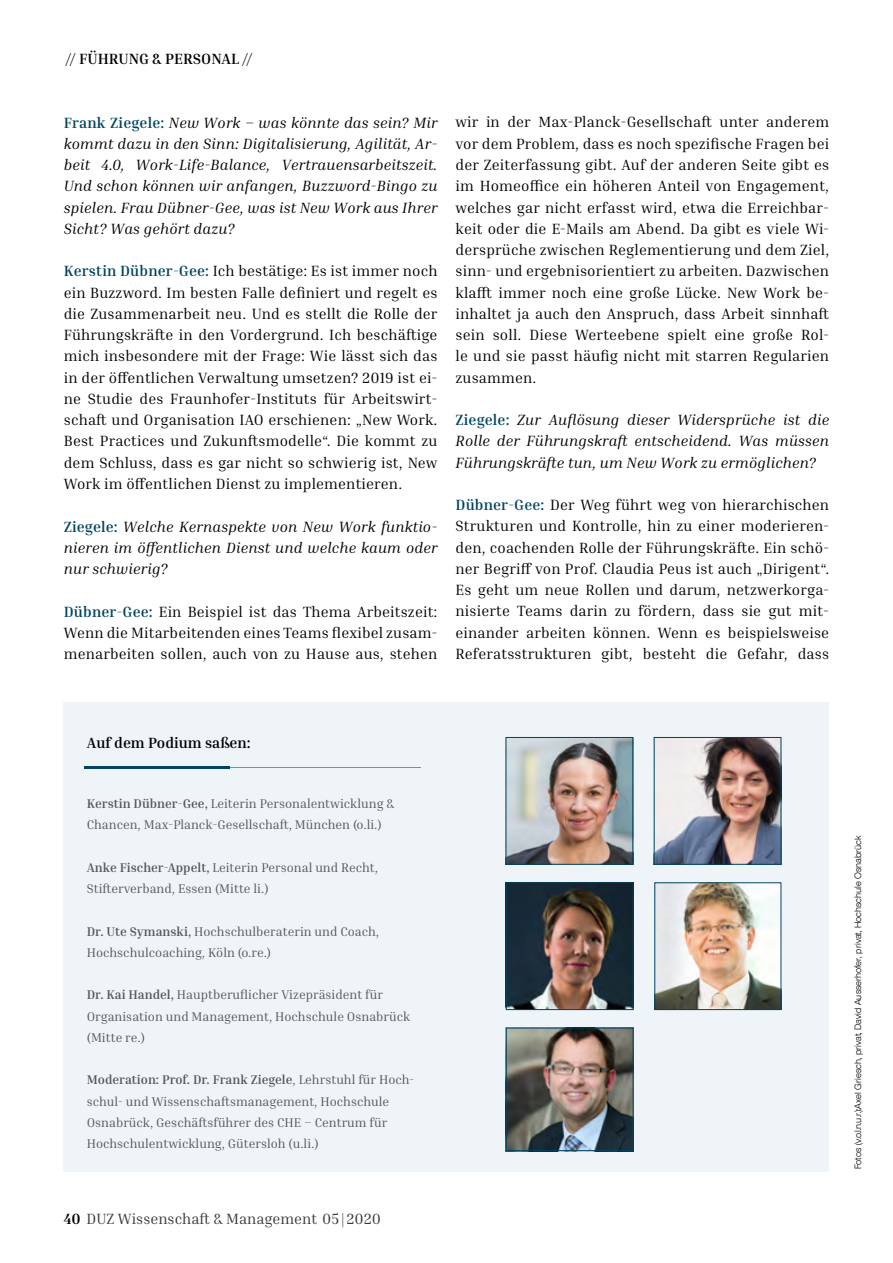
<style>
.page{position:relative;width:893px;height:1263px;background:#fff}
.page>*{position:absolute;margin:0;border:0;box-sizing:border-box;transform-origin:0 0}
.t1{font:15px/21.3px "Inria Serif";letter-spacing:.01em;color:#000;text-align:justify}
.t2{font:italic 15px/21.3px "Inria Serif";letter-spacing:.01em;color:#000;text-align:justify}
.t3{font:700 15px "Inria Serif";color:#000}
.t4{font:15px "Inria Serif";color:#383837}
.t5{font:12.75px/21.3px "Inria Serif";color:#565656}
.t6{font:9px "Olnova";color:#000}
.s1{font-weight:700;font-style:normal;color:#004462}
.s2{font-weight:700;color:#004462}
.s3{font-weight:700}
.s4{font-weight:700;color:#000}
</style>
<div class="page">
<div style="left:64px;top:702px;width:765px;height:469px;background:#eef4f8"></div>
<hr style="left:229px;top:767px;width:191px;height:1px;background:#5f9ab4">
<hr style="left:84px;top:766px;width:145px;height:2px;background:#004462">
<img style="left:508px;top:739px;width:123px;height:124px">
<div style="left:506px;top:737px;width:127px;height:128px;border:1px solid #004462"></div>
<img style="left:656px;top:884px;width:123px;height:124px">
<div style="left:654px;top:882px;width:127px;height:128px;border:1px solid #004462"></div>
<img style="left:508px;top:884px;width:123px;height:124px">
<div style="left:506px;top:882px;width:127px;height:128px;border:1px solid #004462"></div>
<img style="left:656px;top:739px;width:123px;height:124px">
<div style="left:654px;top:737px;width:127px;height:128px;border:1px solid #004462"></div>
<img style="left:508px;top:1030px;width:123px;height:119px">
<div style="left:506px;top:1028px;width:127px;height:123px;border:1px solid #004462"></div>
<p class="t3" style="left:66px;top:49px;width:188px">// FÜHRUNG &amp; PERSONAL //</p>
<p class="t2" style="left:64px;top:111px;width:375px"><span class="s1">Frank Ziegele:</span> New Work – was könnte das sein? Mir kommt dazu in den Sinn: Digitalisierung, Agilität, Ar&shy;beit 4.0, Work-Life-Balance, Vertrauensarbeitszeit.<br>Und schon können wir anfangen, Buzzword-Bingo zu spielen. Frau Dübner-Gee, was ist New Work aus Ihrer Sicht? Was gehört dazu?</p>
<p class="t1" style="left:64px;top:260px;width:375px"><span class="s2">Kerstin Dübner-Gee:</span> Ich bestätige: Es ist immer noch ein Buzzword. Im besten Falle definiert und regelt es die Zusammenarbeit neu. Und es stellt die Rolle der Führungskräfte in den Vordergrund. Ich beschäftige mich insbesondere mit der Frage: Wie lässt sich das in der öffentlichen Verwaltung umsetzen? 2019 ist ei&shy;ne Studie des Fraunhofer-Instituts für Arbeitswirt&shy;schaft und Organisation IAO erschienen: „New Work.<br>Best Practices und Zukunftsmodelle“. Die kommt zu dem Schluss, dass es gar nicht so schwierig ist, New Work im öffentlichen Dienst zu implementieren.</p>
<p class="t2" style="left:64px;top:515px;width:375px"><span class="s1">Ziegele:</span> Welche Kernaspekte von New Work funktio&shy;nieren im öffentlichen Dienst und welche kaum oder nur schwierig?</p>
<p class="t1" style="left:64px;top:600px;width:375px"><span class="s2">Dübner-Gee:</span> Ein Beispiel ist das Thema Arbeitszeit:<br>Wenn die Mitarbeitenden eines Teams flexibel zusam&shy;menarbeiten sollen, auch von zu Hause aus, stehen</p>
<p class="t1" style="left:455px;top:111px;width:375px;text-align:left">wir in der Max-Planck-Gesellschaft unter anderem vor dem Problem, dass es noch spezifische Fragen bei der Zeiterfassung gibt. Auf der anderen Seite gibt es im Homeoffice ein höheren Anteil von Engagement, welches gar nicht erfasst wird, etwa die Erreichbar&shy;keit oder die E-Mails am Abend. Da gibt es viele Wi&shy;dersprüche zwischen Reglementierung und dem Ziel, sinn- und ergebnisorientiert zu arbeiten. Dazwischen klafft immer noch eine große Lücke. New Work be&shy;inhaltet ja auch den Anspruch, dass Arbeit sinnhaft sein soll. Diese Werteebene spielt eine große Rol&shy;le und sie passt häufig nicht mit starren Regularien zusammen.</p>
<p class="t2" style="left:455px;top:409px;width:375px"><span class="s1">Ziegele:</span> Zur Auflösung dieser Widersprüche ist die Rolle der Führungskraft entscheidend. Was müssen Führungskräfte tun, um New Work zu ermöglichen?</p>
<p class="t1" style="left:455px;top:494px;width:375px"><span class="s2">Dübner-Gee:</span> Der Weg führt weg von hierarchischen Strukturen und Kontrolle, hin zu einer moderieren&shy;den, coachenden Rolle der Führungskräfte. Ein schö&shy;ner Begriff von Prof. Claudia Peus ist auch „Dirigent“.<br>Es geht um neue Rollen und darum, netzwerkorga&shy;nisierte Teams darin zu fördern, dass sie gut mit&shy;einander arbeiten können. Wenn es beispielsweise Referatsstrukturen gibt, besteht die Gefahr, dass</p>
<p class="t3" style="left:87px;top:733px;width:165px">Auf dem Podium saßen:</p>
<p class="t5" style="left:87px;top:793px;width:309px"><span class="s3">Kerstin Dübner-Gee,</span> Leiterin Personalentwicklung &amp;<br>Chancen, Max-Planck-Gesellschaft, München (o.li.)</p>
<p class="t5" style="left:87px;top:856px;width:293px"><span class="s3">Anke Fischer-Appelt,</span> Leiterin Personal und Recht,<br>Stifterverband, Essen (Mitte li.)</p>
<p class="t5" style="left:87px;top:920px;width:294px"><span class="s3">Dr. Ute Symanski,</span> Hochschulberaterin und Coach,<br>Hochschulcoaching, Köln (o.re.)</p>
<p class="t5" style="left:87px;top:984px;width:325px"><span class="s3">Dr. Kai Handel,</span> Hauptberuflicher Vizepräsident für<br>Organisation und Management, Hochschule Osnabrück (Mitte re.)</p>
<p class="t5" style="left:87px;top:1069px;width:329px"><span class="s3">Moderation: Prof. Dr. Frank Ziegele</span>, Lehrstuhl für Hoch&shy;schul- und Wissenschaftsmanagement, Hochschule Osnabrück, Geschäftsführer des CHE – Centrum für Hochschulentwicklung, Gütersloh (u.li.)</p>
<p class="t4" style="left:64px;top:1209px;width:319px"><span class="s4">40</span> DUZ Wissenschaft &amp; Management 05|2020</p>
<p class="t6" style="left:852px;top:1169px;width:336px;rotate:-90deg">Fotos (v.o.l.n.u.r.):Axel Griesch, privat, David Ausserhofer, privat, Hochschule Osnabrück</p>
</div>
